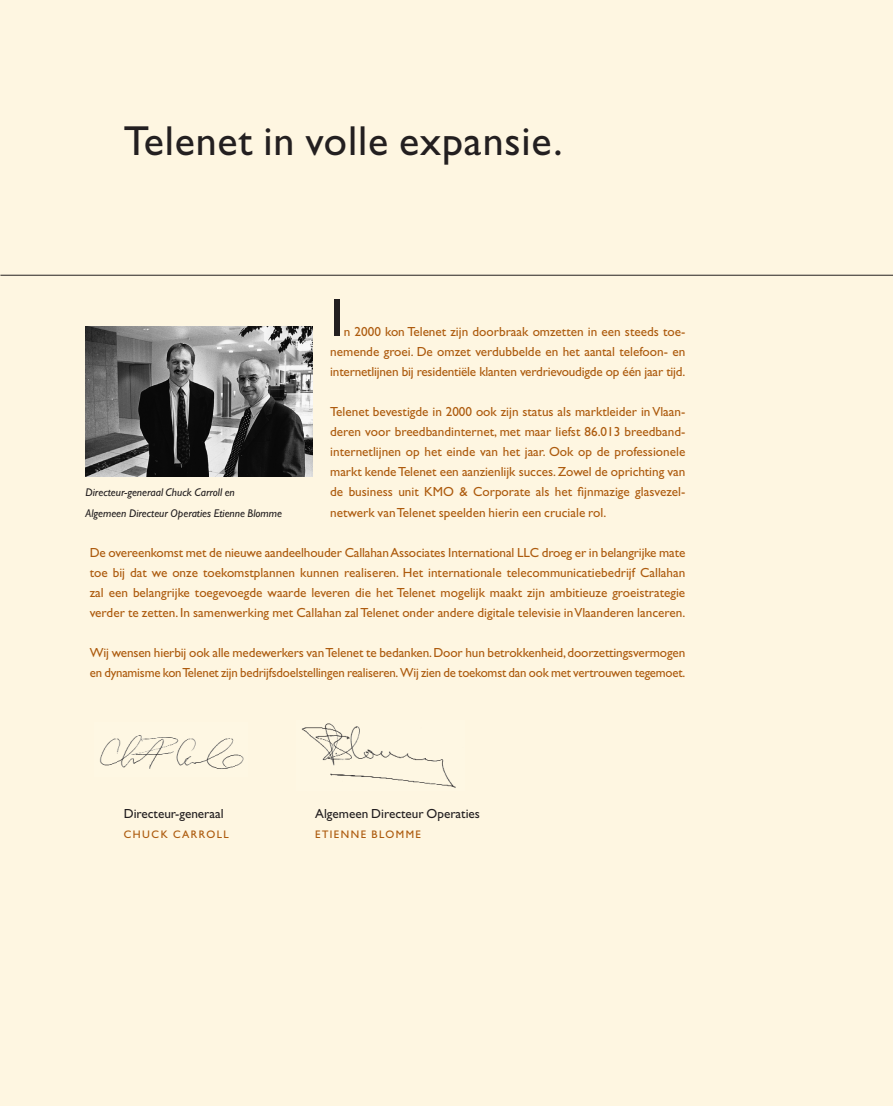
<style>
.page{position:relative;width:893px;height:1106px;background:#fff}
.page>*{position:absolute;margin:0;border:0;box-sizing:border-box;transform-origin:0 0}
.t1{font:54px "Gill Sans";color:#231f20}
.t2{font:42px "Gill Sans";letter-spacing:.02em;color:#231f20}
.t3{font:13.2px/20.1px "Gill Sans";letter-spacing:-.01em;color:#ad5b0e;text-align:justify}
.t4{font:13.2px "Gill Sans";color:#231f20}
.t5{font:italic 11.25px/20.1px "Gill Sans";color:#231f20}
.t6{font:500 11.25px "Giltus T";letter-spacing:.13em;color:#ad5b0e}
</style>
<div class="page">
<div style="left:0;top:0;width:892px;height:1106px;background:#fef6e1"></div>
<hr style="left:0;top:275px;width:892px;height:1px;background:#231f20">
<img style="left:99px;top:735px;width:145px;height:34px">
<img style="left:301px;top:723px;width:155px;height:65px">
<img style="left:85px;top:326px;width:227px;height:150px">
<h2 class="t2" style="left:124px;top:126px;width:440px">Telenet in volle expansie.</h2>
<h1 class="t1" style="left:330px;top:299px;width:15px">I</h1>
<p class="t3" style="left:330px;top:322px;width:356px;text-indent:13px">n 2000 kon Telenet zijn doorbraak omzetten in een steeds toe&shy;nemende groei. De omzet verdubbelde en het aantal telefoon- en internetlijnen bij residentiële klanten verdrievoudigde op één jaar tijd.</p>
<p class="t3" style="left:330px;top:403px;width:356px">Telenet bevestigde in 2000 ook zijn status als marktleider in Vlaan&shy;deren voor breedbandinternet, met maar liefst 86.013 breedband&shy;internetlijnen op het einde van het jaar. Ook op de professionele markt kende Telenet een aanzienlijk succes. Zowel de oprichting van de business unit KMO &amp; Corporate als het fijnmazige glasvezel&shy;netwerk van Telenet speelden hierin een cruciale rol.</p>
<p class="t3" style="left:90px;top:543px;width:597px">De overeenkomst met de nieuwe aandeelhouder Callahan Associates International LLC droeg er in belangrijke mate toe bij dat we onze toekomstplannen kunnen realiseren. Het internationale telecommunicatiebedrijf Callahan zal een belangrijke toegevoegde waarde leveren die het Telenet mogelijk maakt zijn ambitieuze groeistrategie verder te zetten.In samenwerking met Callahan zal Telenet onder andere digitale televisie in Vlaanderen lanceren.</p>
<p class="t3" style="left:90px;top:644px;width:597px">Wij wensen hierbij ook alle medewerkers van Telenet te bedanken.Door hun betrokkenheid,doorzettingsvermogen en dynamisme kon Telenet zijn bedrijfsdoelstellingen realiseren. Wij zien de toekomst dan ook met vertrouwen tegemoet.</p>
<p class="t5" style="left:85px;top:484px;width:198px">Directeur-generaal Chuck Carroll en<br>Algemeen Directeur Operaties Etienne Blomme</p>
<p class="t4" style="left:124px;top:809px;width:101px">Directeur-generaal</p>
<p class="t4" style="left:315px;top:809px;width:166px">Algemeen Directeur Operaties</p>
<p class="t6" style="left:124px;top:831px;width:106px">CHUCK CARROLL</p>
<p class="t6" style="left:315px;top:831px;width:107px">ETIENNE BLOMME</p>
</div>
